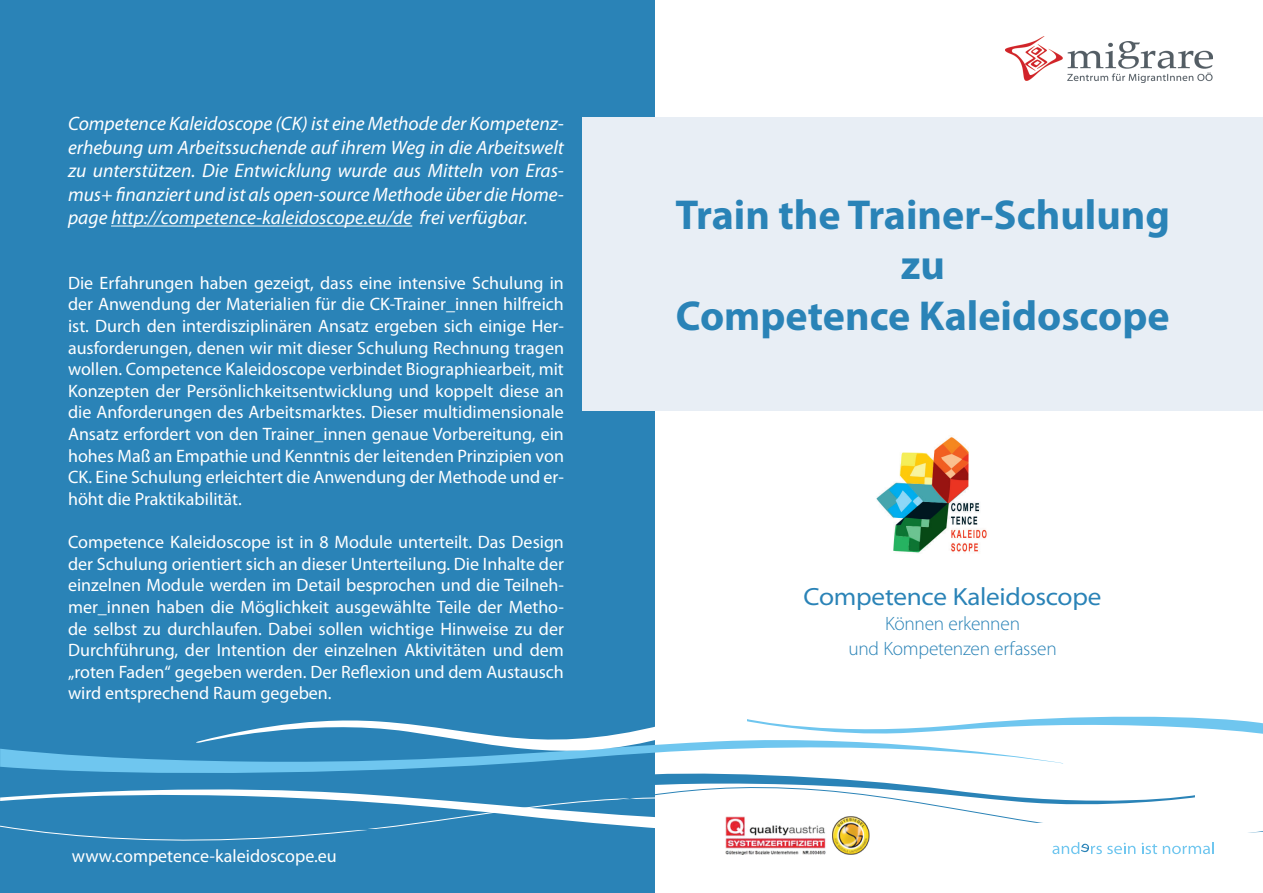
<style>
.page{position:relative;width:1263px;height:893px;background:#fff}
.page>*{position:absolute;margin:0;border:0;box-sizing:border-box;transform-origin:0 0}
.t1{font:700 42px/50.4px "Myriad Pro";color:#2a83b7;text-align:center}
.t2{font:semi-expanded 24.9px "Myriad Pro";letter-spacing:-.01em;color:#2a83b7}
.t3{font:italic 19.5px/23.4px "Myriad Pro";color:#fff;text-align:justify}
.t4{font:300 19.35px/24.9px "Myriad Pro";letter-spacing:-.015em;color:#2a83b7;text-align:center}
.t5{font:18px/21.6px "Myriad Pro";color:#fff;text-align:justify}
</style>
<div class="page">
<img style="left:876px;top:437px;width:111px;height:116px">
<div style="left:0;top:0;width:655px;height:893px;background:#2a83b7"></div>
<svg style="left:0;top:748px;width:192px;height:25px;fill:#6fc6ef"></svg>
<img style="left:1006px;top:36px;width:206px;height:46px">
<svg style="left:192px;top:716px;width:1071px;height:61px"></svg>
<hr style="left:111px;top:226px;width:301px;height:1px;background:#fff">
<svg style="left:655px;top:777px;width:194px;height:3px"></svg>
<svg style="left:0;top:780px;width:1263px;height:75px"></svg>
<svg style="left:1052px;top:842px;width:83px;height:12px"></svg>
<svg style="left:1142px;top:843px;width:15px;height:11px"></svg>
<svg style="left:1163px;top:842px;width:51px;height:12px"></svg>
<div style="left:583px;top:117px;width:680px;height:293px;background:#e8eef5"></div>
<img style="left:725px;top:817px;width:145px;height:38px">
<p class="t3" style="left:68px;top:112px;width:497px">Competence Kaleidoscope (CK) ist eine Methode der Kompetenz&shy;erhebung um Arbeitssuchende auf ihrem Weg in die Arbeitswelt zu unterstützen. Die Entwicklung wurde aus Mitteln von Eras&shy;mus+ finanziert und ist als open-source Methode über die Home&shy;page http://competence-kaleidoscope.eu/de frei verfügbar.</p>
<p class="t5" style="left:68px;top:272px;width:497px">Die Erfahrungen haben gezeigt, dass eine intensive Schulung in der Anwendung der Materialien für die CK-Trainer_innen hilfreich ist. Durch den interdisziplinären Ansatz ergeben sich einige Her&shy;ausforderungen, denen wir mit dieser Schulung Rechnung tragen wollen. Competence Kaleidoscope verbindet Biographiearbeit, mit Konzepten der Persönlichkeitsentwicklung und koppelt diese an die Anforderungen des Arbeitsmarktes. Dieser multidimensionale Ansatz erfordert von den Trainer_innen genaue Vorbereitung, ein hohes Maß an Empathie und Kenntnis der leitenden Prinzipien von CK. Eine Schulung erleichtert die Anwendung der Methode und er&shy;höht die Praktikabilität.</p>
<p class="t5" style="left:68px;top:531px;width:497px">Competence Kaleidoscope ist in 8 Module unterteilt. Das Design der Schulung orientiert sich an dieser Unterteilung. Die Inhalte der einzelnen Module werden im Detail besprochen und die Teilneh&shy;mer_innen haben die Möglichkeit ausgewählte Teile der Metho&shy;de selbst zu durchlaufen. Dabei sollen wichtige Hinweise zu der Durchführung, der Intention der einzelnen Aktivitäten und dem „roten Faden“ gegeben werden. Der Reflexion und dem Austausch wird entsprechend Raum gegeben.</p>
<p class="t5" style="left:72px;top:844px;width:266px">www.competence-kaleidoscope.eu</p>
<h1 class="t1" style="left:675px;top:188px;width:496px">Train the Trainer-Schulung zu<br>Competence Kaleidoscope</h1>
<h2 class="t2" style="left:803px;top:583px;width:300px">Competence Kaleidoscope</h2>
<p class="t4" style="left:848px;top:611px;width:210px">Können erkennen<br>und Kompetenzen erfassen</p>
</div>
